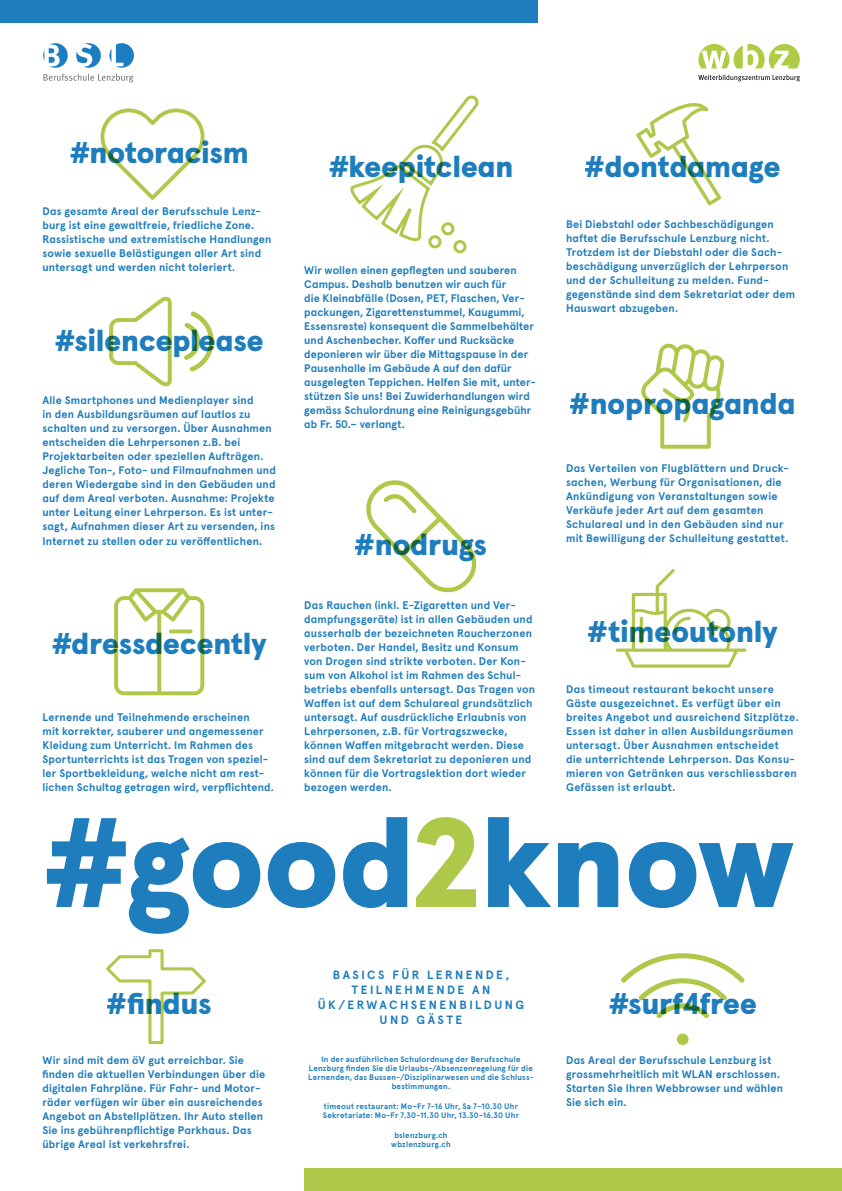
<style>
.page{position:relative;width:842px;height:1191px;background:#fff}
.page>*{position:absolute;margin:0;border:0;box-sizing:border-box;transform-origin:0 0}
.t1{font:900 126.9px "Apercu Pro";letter-spacing:-.02em;color:#1e7dbc}
.t2{font:900 30px "Apercu Pro";letter-spacing:-.015em;color:#1e7dbc}
.t3{font:700 12px/15px "Apercu Pro";letter-spacing:.2em;color:#1e7dbc;text-align:center}
.t4{font:700 11px/14px "Apercu Pro";letter-spacing:.015em;color:#1e7dbc}
.t5{font:700 8px/9px "Apercu Pro";letter-spacing:.025em;color:#1e7dbc;text-align:center}
.s1{color:#aec849}
</style>
<div class="page">
<svg style="left:101px;top:108px;width:104px;height:92px"></svg>
<svg style="left:114px;top:588px;width:90px;height:107px"></svg>
<svg style="left:621px;top:953px;width:124px;height:65px"></svg>
<svg style="left:677px;top:1033px;width:11px;height:12px"></svg>
<svg style="left:106px;top:949px;width:100px;height:96px"></svg>
<svg style="left:184px;top:311px;width:30px;height:61px"></svg>
<svg style="left:108px;top:296px;width:65px;height:91px"></svg>
<svg style="left:616px;top:569px;width:130px;height:98px"></svg>
<hr style="left:640px;top:616px;width:3px;height:28px;background:#aec849;border-radius:2px">
<svg style="left:366px;top:480px;width:111px;height:113px"></svg>
<svg style="left:636px;top:103px;width:85px;height:103px"></svg>
<div style="left:0;top:0;width:538px;height:23px;background:#1e7dbc"></div>
<div style="left:304px;top:1168px;width:538px;height:23px;background:#aec849"></div>
<svg style="left:641px;top:343px;width:84px;height:106px"></svg>
<svg style="left:350px;top:95px;width:129px;height:159px"></svg>
<svg style="left:44px;top:74px;width:90px;height:8px"></svg>
<svg style="left:43px;top:43px;width:25px;height:25px"></svg>
<svg style="left:76px;top:43px;width:25px;height:25px"></svg>
<svg style="left:109px;top:43px;width:25px;height:25px"></svg>
<svg style="left:698px;top:44px;width:102px;height:24px"></svg>
<svg style="left:698px;top:75px;width:102px;height:6px"></svg>
<h2 class="t2" style="left:70px;top:129px;width:181px">#notoracism</h2>
<p class="t4" style="left:43px;top:203px;width:230px">Das gesamte Areal der Berufsschule Lenz&shy;burg ist eine gewaltfreie, friedliche Zone.<br>Rassistische und extremistische Handlungen sowie sexuelle Belästigungen aller Art sind untersagt und werden nicht toleriert.</p>
<h2 class="t2" style="left:55px;top:316px;width:211px">#silenceplease</h2>
<p class="t4" style="left:43px;top:393px;width:235px">Alle Smartphones und Medienplayer sind<br>in den Ausbildungsräumen auf lautlos zu schalten und zu versorgen. Über Ausnahmen entscheiden die Lehrpersonen z.B. bei Projektarbeiten oder speziellen Aufträgen.<br>Jegliche Ton-, Foto- und Filmaufnahmen und deren Wiedergabe sind in den Gebäuden und auf dem Areal verboten. Ausnahme: Projekte unter Leitung einer Lehrperson. Es ist unter&shy;sagt, Aufnahmen dieser Art zu versenden, ins Internet zu stellen oder zu veröffentlichen.</p>
<h2 class="t2" style="left:52px;top:619px;width:217px">#dressdecently</h2>
<p class="t4" style="left:43px;top:709px;width:233px">Lernende und Teilnehmende erscheinen<br>mit korrekter, sauberer und angemessener Kleidung zum Unterricht. Im Rahmen des Sportunterrichts ist das Tragen von speziel&shy;ler Sportbekleidung, welche nicht am rest&shy;lichen Schultag getragen wird, verpflichtend.</p>
<h2 class="t2" style="left:328px;top:143px;width:187px">#keepitclean</h2>
<p class="t4" style="left:304px;top:262px;width:233px">Wir wollen einen gepflegten und sauberen Campus. Deshalb benutzen wir auch für<br>die Kleinabfälle (Dosen, PET, Flaschen, Ver&shy;packungen, Zigarettenstummel, Kaugummi, Essensreste) konsequent die Sammelbehälter und Aschenbecher. Koffer und Rucksäcke deponieren wir über die Mittagspause in der Pausenhalle im Gebäude A auf den dafür ausgelegten Teppichen. Helfen Sie mit, unter&shy;stützen Sie uns! Bei Zuwiderhandlungen wird gemäss Schulordnung eine Reinigungsgebühr ab Fr. 50.– verlangt.</p>
<h2 class="t2" style="left:355px;top:520px;width:134px">#nodrugs</h2>
<p class="t4" style="left:304px;top:597px;width:232px">Das Rauchen (inkl. E-Zigaretten und Ver&shy;dampfungsgeräte) ist in allen Gebäuden und ausserhalb der bezeichneten Raucherzonen verboten. Der Handel, Besitz und Konsum von Drogen sind strikte verboten. Der Kon&shy;sum von Alkohol ist im Rahmen des Schul&shy;betriebs ebenfalls untersagt. Das Tragen von Waffen ist auf dem Schulareal grundsätzlich untersagt. Auf ausdrückliche Erlaubnis von Lehrpersonen, z.B. für Vortragszwecke, können Waffen mitgebracht werden. Diese sind auf dem Sekretariat zu deponieren und können für die Vortragslektion dort wieder bezogen werden.</p>
<h2 class="t2" style="left:585px;top:143px;width:197px">#dontdamage</h2>
<p class="t4" style="left:566px;top:216px;width:231px">Bei Diebstahl oder Sachbeschädigungen haftet die Berufsschule Lenzburg nicht.<br>Trotzdem ist der Diebstahl oder die Sach&shy;beschädigung unverzüglich der Lehrperson und der Schulleitung zu melden. Fund&shy;gegenstände sind dem Sekretariat oder dem Hauswart abzugeben.</p>
<h2 class="t2" style="left:570px;top:380px;width:227px">#nopropaganda</h2>
<p class="t4" style="left:566px;top:460px;width:224px">Das Verteilen von Flugblättern und Druck&shy;sachen, Werbung für Organisationen, die Ankündigung von Veranstaltungen sowie Verkäufe jeder Art auf dem gesamten Schulareal und in den Gebäuden sind nur mit Bewilligung der Schulleitung gestattet.</p>
<h2 class="t2" style="left:588px;top:607px;width:191px">#timeoutonly</h2>
<p class="t4" style="left:566px;top:681px;width:234px">Das timeout restaurant bekocht unsere Gäste ausgezeichnet. Es verfügt über ein breites Angebot und ausreichend Sitzplätze.<br>Essen ist daher in allen Ausbildungsräumen untersagt. Über Ausnahmen entscheidet<br>die unterrichtende Lehrperson. Das Konsu&shy;mieren von Getränken aus verschliessbaren Gefässen ist erlaubt.</p>
<h1 class="t1" style="left:43px;top:762px;width:753px">#good<span class="s1">2</span>know</h1>
<p class="t3" style="left:318px;top:966px;width:208px">BASICS FÜR LERNENDE,<br>TEILNEHMENDE AN<br>ÜK/ERWACHSENENBILDUNG<br>UND GÄSTE</p>
<h2 class="t2" style="left:107px;top:979px;width:106px">#findus</h2>
<h2 class="t2" style="left:608px;top:979px;width:150px">#surf4free</h2>
<p class="t5" style="left:308px;top:1054px;width:227px">In der ausführlichen Schulordnung der Berufsschule Lenzburg finden Sie die Urlaubs-/Absenzenregelung für die Lernenden, das Bussen-/Disziplinarwesen und die Schluss&shy;bestimmungen.</p>
<p class="t5" style="left:323px;top:1101px;width:198px;text-align:left">timeout restaurant: Mo–Fr 7-16 Uhr, Sa 7–10.30 Uhr<br>Sekretariate: Mo-Fr 7.30-11.30 Uhr, 13.30-16.30 Uhr</p>
<p class="t5" style="left:391px;top:1130px;width:61px">bslenzburg.ch wbzlenzburg.ch</p>
<p class="t4" style="left:43px;top:1052px;width:224px">Wir sind mit dem öV gut erreichbar. Sie finden die aktuellen Verbindungen über die digitalen Fahrpläne. Für Fahr- und Motor&shy;räder verfügen wir über ein ausreichendes Angebot an Abstellplätzen. Ihr Auto stellen Sie ins gebührenpflichtige Parkhaus. Das übrige Areal ist verkehrsfrei.</p>
<p class="t4" style="left:566px;top:1052px;width:218px">Das Areal der Berufsschule Lenzburg ist grossmehrheitlich mit WLAN erschlossen.<br>Starten Sie Ihren Webbrowser und wählen Sie sich ein.</p>
</div>
